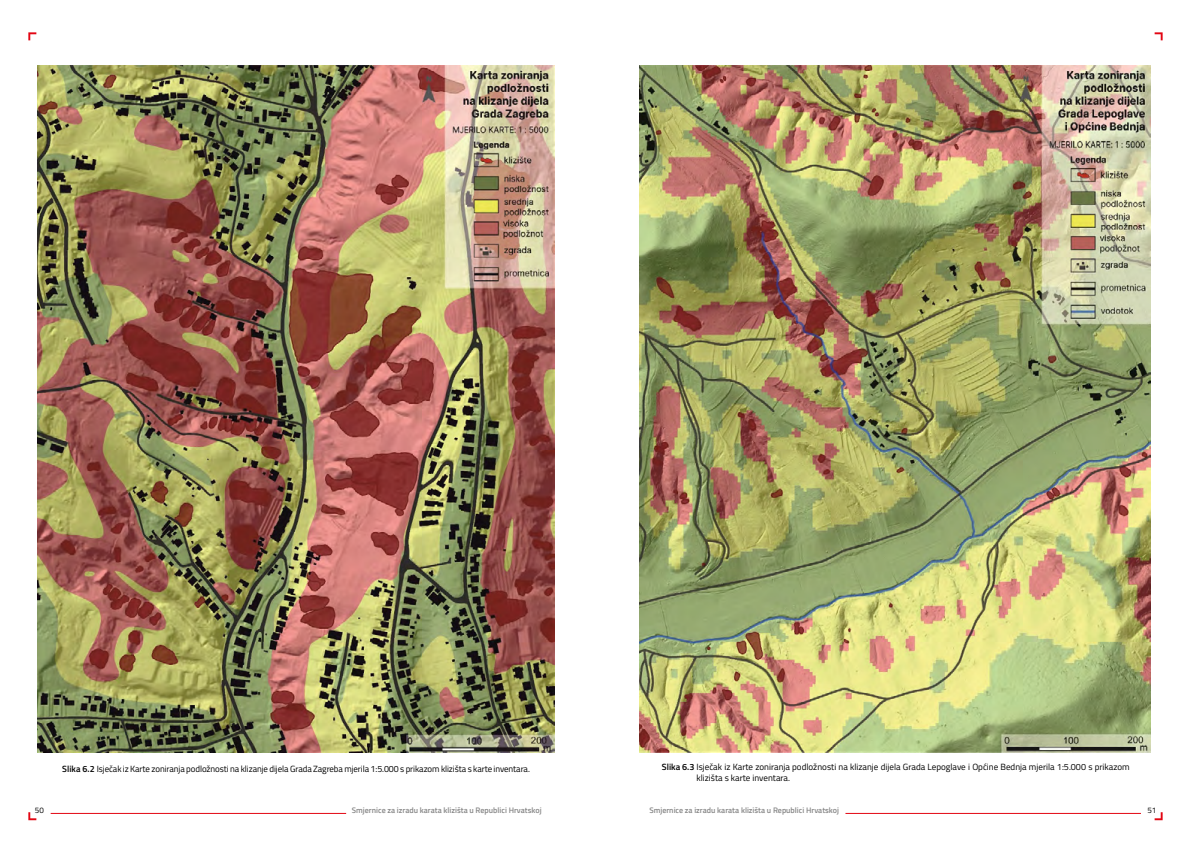
<style>
.page{position:relative;width:1191px;height:842px;background:#fff}
.page>*{position:absolute;margin:0;border:0;box-sizing:border-box;transform-origin:0 0}
.t1{font:9px/10.8px "Titillium Web";letter-spacing:-.005em;color:#000}
.t2{font:600 8px "Titillium Web";color:#878787}
.t3{font:8px "Titillium Web";color:#000}
.s1{font-weight:600}
</style>
<div class="page">
<hr style="left:845px;top:813px;width:296px;height:1px;background:#e30613">
<hr style="left:51px;top:813px;width:295px;height:1px;background:#e30613">
<svg style="left:1154px;top:812px;width:8px;height:8px"></svg>
<svg style="left:28px;top:812px;width:8px;height:8px"></svg>
<svg style="left:1154px;top:32px;width:8px;height:8px"></svg>
<svg style="left:28px;top:32px;width:8px;height:8px"></svg>
<img style="left:38px;top:66px;width:516px;height:686px">
<img style="left:639px;top:66px;width:511px;height:686px">
<p class="t1" style="left:62px;top:763px;width:469px"><span class="s1">Slika 6.2</span> Isječak iz Karte zoniranja podložnosti na klizanje dijela Grada Zagreba mjerila 1:5.000 s prikazom klizišta s karte inventara.</p>
<p class="t1" style="left:696px;top:761px;width:435px;text-indent:-35px"><span class="s1">Slika 6.3</span> Isječak iz Karte zoniranja podložnosti na klizanje dijela Grada Lepoglave i Općine Bednja mjerila 1:5.000 s prikazom klizišta s karte inventara.</p>
<p class="t3" style="left:35px;top:804px;width:10px">50</p>
<p class="t2" style="left:352px;top:804px;width:191px">Smjernice za izradu karata klizišta u Republici Hrvatskoj</p>
<p class="t2" style="left:649px;top:804px;width:191px">Smjernice za izradu karata klizišta u Republici Hrvatskoj</p>
<p class="t3" style="left:1147px;top:804px;width:10px">51</p>
</div>
